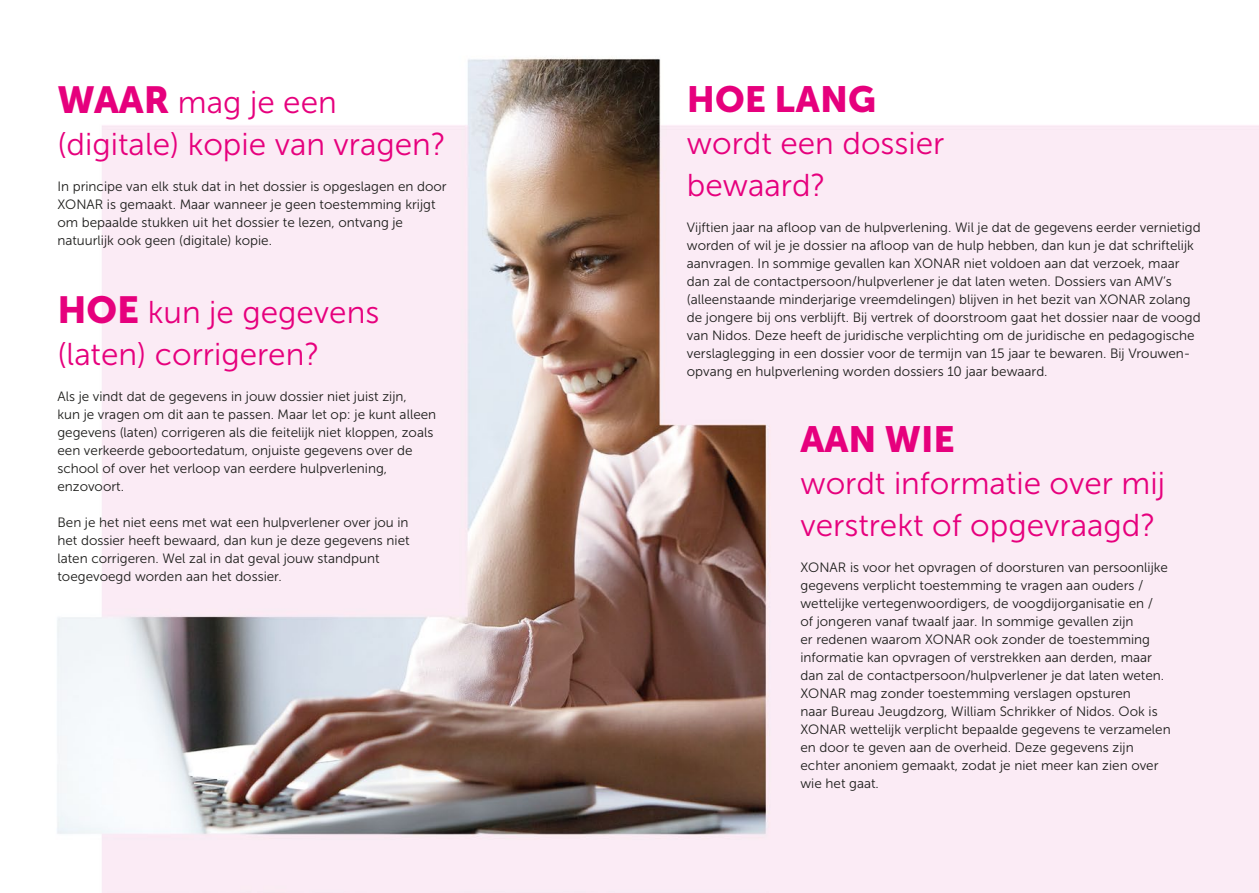
<style>
.page{position:relative;width:1259px;height:893px;background:#fff}
.page>*{position:absolute;margin:0;border:0;box-sizing:border-box;transform-origin:0 0}
.t1{font:36.3px "Museo Sans 900";color:#e6007d}
.t2{font:31.5px/42px "Museo Sans 300";color:#e6007d}
.t3{font:13.5px/18px "Museo Sans 300";color:#1d1d1b}
.s1{font-family:"Museo Sans 900";font-size:37.5px}
</style>
<div class="page">
<img style="left:57px;top:57px;width:1202px;height:836px">
<h2 class="t2" style="left:57px;top:82px;width:390px"><span class="s1">WAAR</span> mag je een (digitale) kopie van vragen?</h2>
<p class="t3" style="left:57px;top:178px;width:391px">In principe van elk stuk dat in het dossier is opgeslagen en door XONAR is gemaakt. Maar wanneer je geen toestemming krijgt om bepaalde stukken uit het dossier te lezen, ontvang je natuurlijk ook geen (digitale) kopie.</p>
<h2 class="t2" style="left:57px;top:292px;width:323px"><span class="s1">HOE</span> kun je gegevens (laten) corrigeren?</h2>
<p class="t3" style="left:57px;top:388px;width:380px">Als je vindt dat de gegevens in jouw dossier niet juist zijn,<br>kun je vragen om dit aan te passen. Maar let op: je kunt alleen gegevens (laten) corrigeren als die feitelijk niet kloppen, zoals een verkeerde geboortedatum, onjuiste gegevens over de school of over het verloop van eerdere hulpverlening, enzovoort.</p>
<p class="t3" style="left:57px;top:514px;width:354px">Ben je het niet eens met wat een hulpverlener over jou in het dossier heeft bewaard, dan kun je deze gegevens niet laten corrigeren. Wel zal in dat geval jouw standpunt toegevoegd worden aan het dossier.</p>
<h1 class="t1" style="left:687px;top:79px;width:190px">HOE LANG</h1>
<h2 class="t2" style="left:687px;top:123px;width:259px">wordt een dossier bewaard?</h2>
<p class="t3" style="left:687px;top:219px;width:515px">Vijftien jaar na afloop van de hulpverlening. Wil je dat de gegevens eerder vernietigd worden of wil je je dossier na afloop van de hulp hebben, dan kun je dat schriftelijk aanvragen. In sommige gevallen kan XONAR niet voldoen aan dat verzoek, maar dan zal de contactpersoon/hulpverlener je dat laten weten. Dossiers van AMV’s (alleenstaande minderjarige vreemdelingen) blijven in het bezit van XONAR zolang de jongere bij ons verblijft. Bij vertrek of doorstroom gaat het dossier naar de voogd van Nidos. Deze heeft de juridische verplichting om de juridische en pedagogische verslaglegging in een dossier voor de termijn van 15 jaar te bewaren. Bij Vrouwen&shy;opvang en hulpverlening worden dossiers 10 jaar bewaard.</p>
<h1 class="t1" style="left:800px;top:419px;width:156px">AAN WIE</h1>
<h2 class="t2" style="left:800px;top:463px;width:366px">wordt informatie over mij verstrekt of opgevraagd?</h2>
<p class="t3" style="left:800px;top:559px;width:372px">XONAR is voor het opvragen of doorsturen van persoonlijke gegevens verplicht toestemming te vragen aan ouders / wettelijke vertegenwoordigers, de voogdijorganisatie en /<br>of jongeren vanaf twaalf jaar. In sommige gevallen zijn<br>er redenen waarom XONAR ook zonder de toestemming informatie kan opvragen of verstrekken aan derden, maar dan zal de contactpersoon/hulpverlener je dat laten weten.<br>XONAR mag zonder toestemming verslagen opsturen<br>naar Bureau Jeugdzorg, William Schrikker of Nidos. Ook is XONAR wettelijk verplicht bepaalde gegevens te verzamelen en door te geven aan de overheid. Deze gegevens zijn echter anoniem gemaakt, zodat je niet meer kan zien over wie het gaat.</p>
</div>
